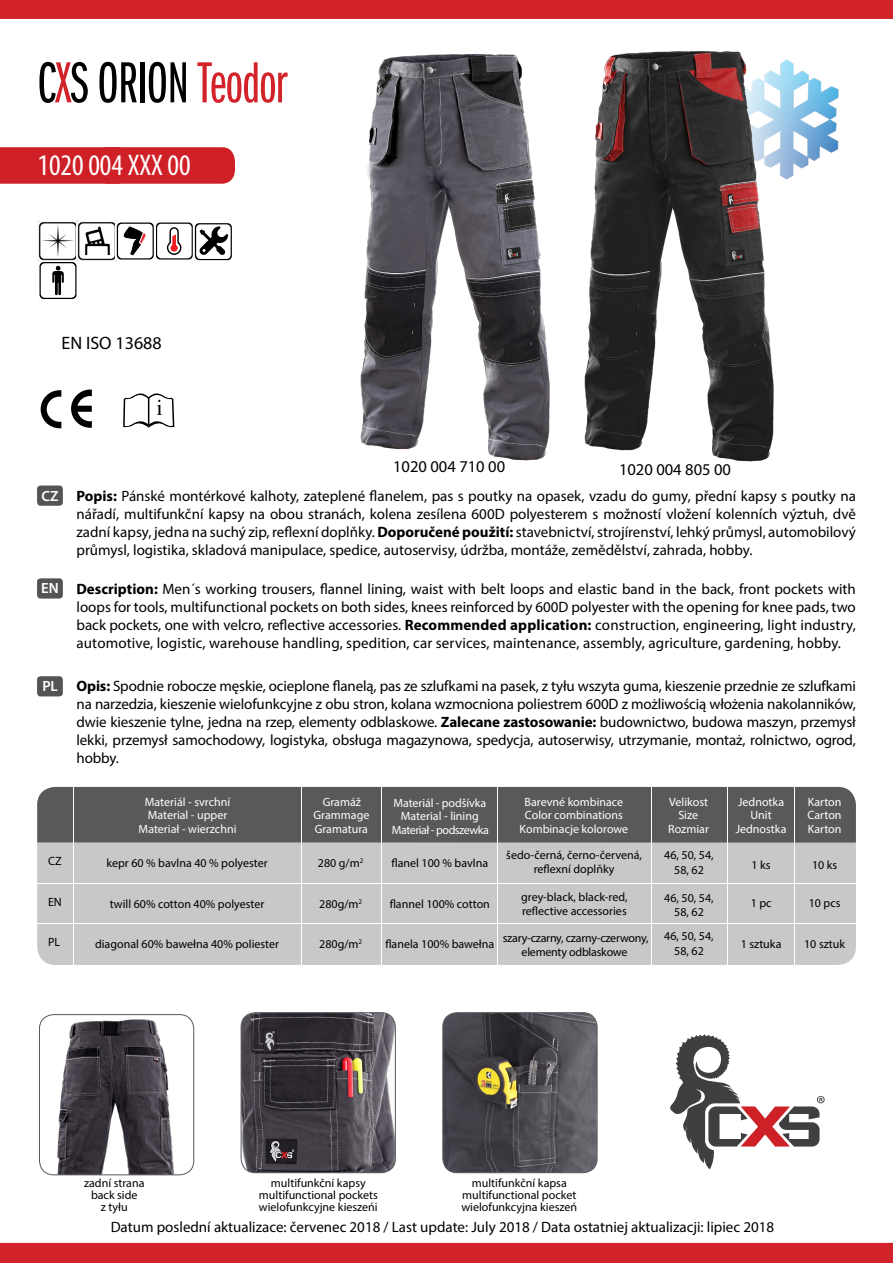
<style>
.page{position:relative;width:893px;height:1263px;background:#fff}
.page>*{position:absolute;margin:0;border:0;box-sizing:border-box;transform-origin:0 0}
.t1{font:60px "Franklin Got Itc DOT Boo Ext Com";letter-spacing:-.01em;color:#000}
.t2{font:condensed 30px "Myriad Pro";color:#fff}
.t3{font:18px "Myriad Pro";color:#000}
.t4{font:16.5px "Myriad Pro";color:#000}
.t5{font:15px/18px "Myriad Pro";color:#000;text-align:justify}
.t6{font:600 14.85px "Myriad Pro";color:#fff}
.t7{font:12px/12px "Myriad Pro";color:#000;text-align:center}
.t8{font:12px "Myriad Pro";color:#fff}
.t9{font:12px/14.4px "Myriad Pro";letter-spacing:-.02em;color:#000;text-align:center}
.t10{font:12px "Myriad Pro";letter-spacing:-.04em;color:#fff}
.s1{color:#d2232a}
.s2{font-weight:700}
</style>
<div class="page">
<div style="left:0;top:147px;width:235px;height:37px;background:#cf2027"></div>
<img style="left:360px;top:53px;width:190px;height:408px">
<img style="left:443px;top:1013px;width:154px;height:160px">
<div style="left:442px;top:1012px;width:156px;height:161px;border:1px solid #58595b;border-radius:14px"></div>
<img style="left:241px;top:1013px;width:154px;height:160px">
<div style="left:241px;top:1012px;width:155px;height:161px;border:1px solid #58595b;border-radius:14px"></div>
<img style="left:39px;top:1014px;width:155px;height:161px">
<div style="left:39px;top:1014px;width:155px;height:161px;border:1px solid #58595b;border-radius:14px"></div>
<img style="left:584px;top:51px;width:255px;height:411px">
<svg style="left:39px;top:261px;width:39px;height:39px"></svg>
<svg style="left:670px;top:1034px;width:155px;height:135px"></svg>
<div style="left:37px;top:485px;width:26px;height:21px;background:#545456;border-radius:3px"></div>
<div style="left:37px;top:578px;width:26px;height:21px;background:#545456;border-radius:3px"></div>
<div style="left:37px;top:676px;width:26px;height:20px;background:#545456;border-radius:3px"></div>
<div style="left:0;top:0;width:893px;height:19px;background:#d2232a"></div>
<div style="left:0;top:1243px;width:893px;height:20px;background:#d2232a"></div>
<svg style="left:123px;top:393px;width:51px;height:35px"></svg>
<svg style="left:41px;top:390px;width:51px;height:38px"></svg>
<img style="left:37px;top:221px;width:39px;height:40px">
<img style="left:76px;top:221px;width:39px;height:40px">
<svg style="left:115px;top:221px;width:117px;height:41px"></svg>
<div style="left:37px;top:787px;width:819px;height:178px;background:#c7c8ca;border-radius:18px"></div>
<div style="left:37px;top:787px;width:819px;height:55px;background:#58595b"></div>
<hr style="left:73px;top:787px;width:1px;height:178px;background:#fff">
<hr style="left:37px;top:923px;width:819px;height:1px;background:#fff">
<hr style="left:37px;top:883px;width:819px;height:1px;background:#fff">
<hr style="left:794px;top:787px;width:1px;height:178px;background:#fff">
<hr style="left:727px;top:787px;width:1px;height:178px;background:#fff">
<hr style="left:651px;top:787px;width:1px;height:178px;background:#fff">
<hr style="left:381px;top:787px;width:1px;height:178px;background:#fff">
<hr style="left:301px;top:787px;width:1px;height:178px;background:#fff">
<hr style="left:497px;top:787px;width:1px;height:178px;background:#fff">
<h1 class="t1" style="left:37px;top:51px;width:251px">C<span class="s1">X</span>S ORION <span class="s1">Teodor</span></h1>
<h2 class="t2" style="left:38px;top:147px;width:155px">1020 004 XXX 00</h2>
<p class="t3" style="left:62px;top:332px;width:102px">EN ISO 13688</p>
<p class="t4" style="left:393px;top:456px;width:114px">1020 004 710 00</p>
<p class="t4" style="left:619px;top:459px;width:114px">1020 004 805 00</p>
<p class="t6" style="left:42px;top:486px;width:19px">CZ</p>
<p class="t6" style="left:41px;top:579px;width:19px">EN</p>
<p class="t6" style="left:42px;top:677px;width:17px">PL</p>
<p class="t7" style="left:48px;top:855px;width:15px">CZ</p>
<p class="t7" style="left:48px;top:896px;width:15px">EN</p>
<p class="t7" style="left:48px;top:936px;width:14px">PL</p>
<p class="t5" style="left:77px;top:486px;width:781px"><span class="s2">Popis:</span> Pánské montérkové kalhoty, zateplené flanelem, pas s poutky na opasek, vzadu do gumy, přední kapsy s poutky na nářadí, multifunkční kapsy na obou stranách, kolena zesílena 600D polyesterem s možností vložení kolenních výztuh, dvě zadní kapsy, jedna na suchý zip, reflexní doplňky. <span class="s2">Doporučené použití:</span> stavebnictví, strojírenství, lehký průmysl, automobilový průmysl, logistika, skladová manipulace, spedice, autoservisy, údržba, montáže, zemědělství, zahrada, hobby.</p>
<p class="t5" style="left:77px;top:579px;width:781px"><span class="s2">Description:</span> Men´s working trousers, flannel lining, waist with belt loops and elastic band in the back, front pockets with loops for tools, multifunctional pockets on both sides, knees reinforced by 600D polyester with the opening for knee pads, two back pockets, one with velcro, reflective accessories. <span class="s2">Recommended application:</span> construction, engineering, light industry, automotive, logistic, warehouse handling, spedition, car services, maintenance, assembly, agriculture, gardening, hobby.</p>
<p class="t5" style="left:77px;top:677px;width:781px"><span class="s2">Opis:</span> Spodnie robocze męskie, ocieplone flanelą, pas ze szlufkami na pasek, z tyłu wszyta guma, kieszenie przednie ze szlufkami na narzedzia, kieszenie wielofunkcyjne z obu stron, kolana wzmocniona poliestrem 600D z możliwością włożenia nakolanników, dwie kieszenie tylne, jedna na rzep, elementy odblaskowe. <span class="s2">Zalecane zastosowanie:</span> budownictwo, budowa maszyn, przemysł lekki, przemysł samochodowy, logistyka, obsługa magazynowa, spedycja, autoserwisy, utrzymanie, montaż, rolnictwo, ogrod, hobby.</p>
<p class="t8" style="left:145px;top:794px;width:87px">Materiál - svrchní</p>
<p class="t8" style="left:525px;top:794px;width:100px">Barevné kombinace</p>
<p class="t8" style="left:520px;top:821px;width:110px">Kombinacje kolorowe</p>
<p class="t8" style="left:323px;top:794px;width:40px">Gramáž</p>
<p class="t8" style="left:315px;top:821px;width:55px">Gramatura</p>
<p class="t8" style="left:394px;top:795px;width:94px">Materiál - podšívka</p>
<p class="t10" style="left:392px;top:822px;width:98px">Materiał - podszewka</p>
<p class="t8" style="left:148px;top:808px;width:81px">Material - upper</p>
<p class="t8" style="left:525px;top:808px;width:100px">Color combinations</p>
<p class="t8" style="left:313px;top:808px;width:57px">Grammage</p>
<p class="t8" style="left:401px;top:809px;width:80px">Material - lining</p>
<p class="t8" style="left:139px;top:822px;width:99px">Materiał - wierzchni</p>
<p class="t8" style="left:669px;top:794px;width:40px">Velikost</p>
<p class="t8" style="left:668px;top:821px;width:42px">Rozmiar</p>
<p class="t8" style="left:678px;top:808px;width:21px">Size</p>
<p class="t8" style="left:738px;top:794px;width:48px">Jednotka</p>
<p class="t8" style="left:736px;top:821px;width:52px">Jednostka</p>
<p class="t8" style="left:750px;top:808px;width:23px">Unit</p>
<p class="t8" style="left:808px;top:794px;width:35px">Karton</p>
<p class="t8" style="left:808px;top:821px;width:35px">Karton</p>
<p class="t8" style="left:808px;top:808px;width:36px">Carton</p>
<p class="t7" style="left:106px;top:857px;width:163px">kepr 60 % bavlna 40 % polyester</p>
<p class="t7" style="left:110px;top:898px;width:156px">twill 60% cotton 40% polyester</p>
<p class="t7" style="left:95px;top:938px;width:185px">diagonal 60% bawełna 40% poliester</p>
<p class="t7" style="left:318px;top:857px;width:47px">280 g/m<sup>2</sup></p>
<p class="t7" style="left:319px;top:898px;width:44px">280g/m<sup>2</sup></p>
<p class="t7" style="left:319px;top:938px;width:44px">280g/m<sup>2</sup></p>
<p class="t7" style="left:391px;top:857px;width:98px">flanel 100 % bavlna</p>
<p class="t7" style="left:390px;top:898px;width:102px">flannel 100% cotton</p>
<p class="t7" style="left:385px;top:938px;width:110px">flanela 100% bawełna</p>
<p class="t7" style="left:506px;top:847px;width:137px;line-height:14.4px">šedo-černá, černo-červená, reflexní doplňky</p>
<p class="t7" style="left:664px;top:848px;width:51px;line-height:14.4px">46, 50, 54,<br>58, 62</p>
<p class="t7" style="left:521px;top:889px;width:108px;line-height:14.4px;text-align:left">grey-black, black-red, reflective accessories</p>
<p class="t7" style="left:664px;top:890px;width:51px;line-height:14.4px">46, 50, 54,<br>58, 62</p>
<p class="t7" style="left:664px;top:929px;width:51px;line-height:14.4px">46, 50, 54,<br>58, 62</p>
<p class="t9" style="left:503px;top:930px;width:147px">szary-czarny, czarny-czerwony, elementy odblaskowe</p>
<p class="t7" style="left:752px;top:859px;width:21px">1 ks</p>
<p class="t7" style="left:812px;top:859px;width:27px">10 ks</p>
<p class="t7" style="left:751px;top:897px;width:22px">1 pc</p>
<p class="t7" style="left:809px;top:897px;width:33px">10 pcs</p>
<p class="t7" style="left:741px;top:938px;width:42px">1 sztuka</p>
<p class="t7" style="left:804px;top:938px;width:42px">10 sztuk</p>
<p class="t7" style="left:84px;top:1177px;width:62px">zadní strana back side<br>z tyłu</p>
<p class="t7" style="left:259px;top:1177px;width:120px">multifunkční kapsy multifunctional pockets wielofunkcyjne kieszeńi</p>
<p class="t7" style="left:461px;top:1177px;width:117px">multifunkční kapsa multifunctional pocket wielofunkcyjna kieszeń</p>
<p class="t5" style="left:111px;top:1218px;width:665px">Datum poslední aktualizace: červenec 2018 / Last update: July 2018 / Data ostatniej aktualizacji: lipiec 2018</p>
</div>
